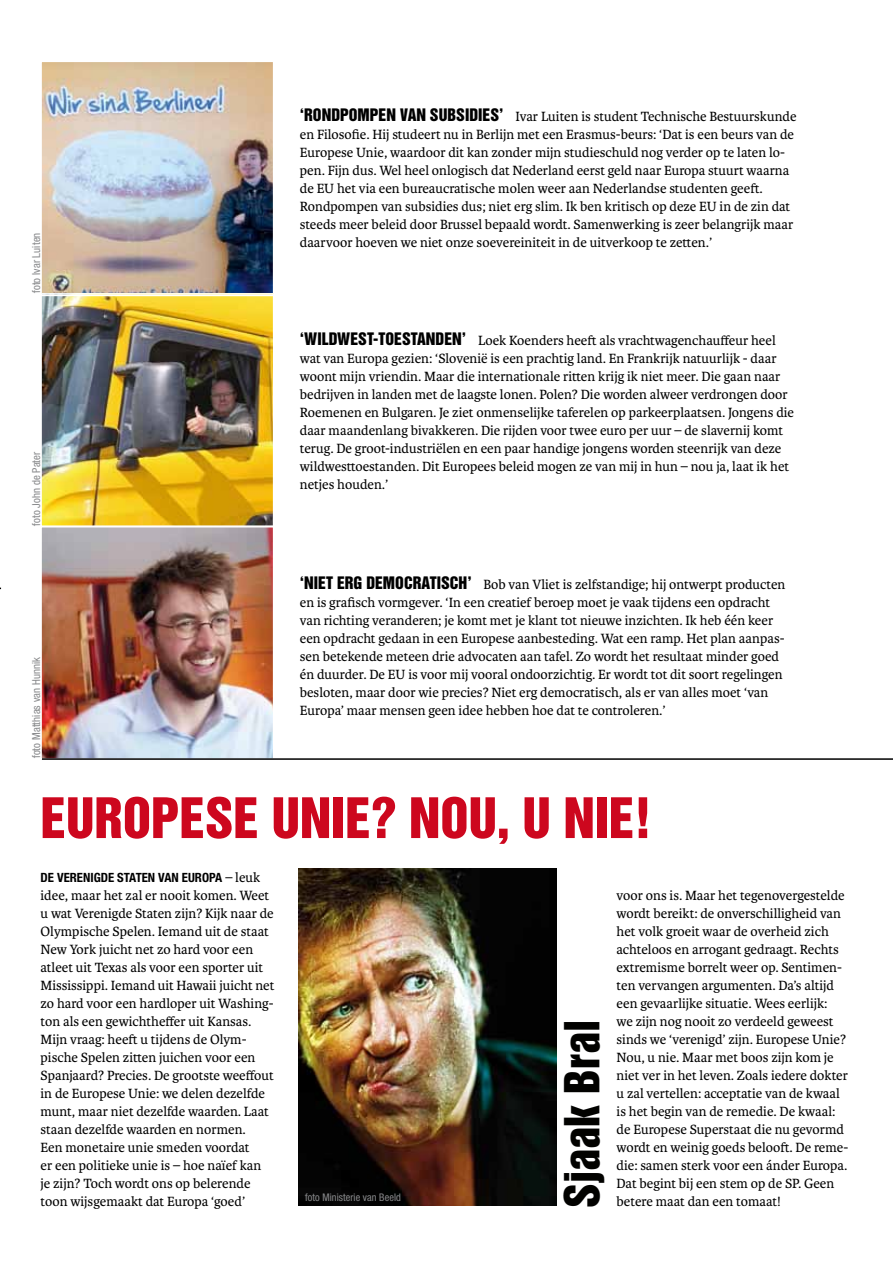
<style>
.page{position:relative;width:893px;height:1263px;background:#fff}
.page>*{position:absolute;margin:0;border:0;box-sizing:border-box;transform-origin:0 0}
.t1{font:51px "Helvetica Inserat LT Std";color:#cd071e}
.t2{font:44.25px "Helvetica Inserat LT Std";color:#020200}
.t3{font:15.75px "Helvetica Inserat LT Std";color:#000}
.t4{font:14.25px/18px "Karmina";color:#000}
.t5{font:700 condensed 12.75px "Helvetica Neue LT Std";color:#000}
.t6{font:condensed 10.95px "Helvetica Neue LT Std";color:#87888a}
.t7{font:condensed 10.5px "Helvetica Neue LT Std";color:#87888a}
.s1{font-family:"Helvetica Inserat LT Std";font-size:15.75px}
.s2{font-family:"Karmina";font-weight:400;font-stretch:normal;font-size:14.25px}
</style>
<div class="page">
<img style="left:299px;top:869px;width:257px;height:337px">
<img style="left:43px;top:64px;width:228px;height:693px">
<div style="left:40px;top:61px;width:234px;height:234px;border:2px solid #fff"></div>
<div style="left:40px;top:293px;width:234px;height:234px;border:2px solid #fff"></div>
<div style="left:40px;top:526px;width:234px;height:234px;border:2px solid #fff"></div>
<hr style="left:42px;top:758px;width:851px;height:2px;background:#000">
<hr style="left:40px;top:526px;width:237px;height:1px;background:#fff">
<hr style="left:40px;top:295px;width:237px;height:1px;background:#fff">
<p class="t6" style="left:30px;top:293px;width:62px;rotate:-90deg">foto Ivar Luiten</p>
<p class="t6" style="left:30px;top:526px;width:76px;rotate:-90deg">foto John de Pater</p>
<p class="t6" style="left:30px;top:758px;width:103px;rotate:-90deg">foto Matthias van Hunnik</p>
<p class="t4" style="left:300px;top:107px;width:498px;text-indent:100px"><span class="s1">VAN SU BSIDIES ’</span> Ivar Luiten is student Technische Bestuurskunde en Filosofie. Hij studeert nu in Berlijn met een Erasmus-beurs: ‘Dat is een beurs van de Europese Unie, waardoor dit kan zonder mijn studieschuld nog verder op te laten lo&shy;pen. Fijn dus. Wel heel onlogisch dat Nederland eerst geld naar Europa stuurt waarna de EU het via een bureaucratische molen weer aan Nederlandse studenten geeft.<br>Rondpompen van subsidies dus; niet erg slim. Ik ben kritisch op deze EU in de zin dat steeds meer beleid door Brussel bepaald wordt. Samenwerking is zeer belangrijk maar daarvoor hoeven we niet onze soevereiniteit in de uitverkoop te zetten.’</p>
<p class="t3" style="left:300px;top:105px;width:69px">‘RONDPOMPEN</p>
<p class="t3" style="left:300px;top:329px;width:39px">‘WILDWEST</p>
<p class="t3" style="left:373px;top:329px;width:31px">-TOESTANDEN</p>
<p class="t4" style="left:300px;top:331px;width:496px;text-indent:162px"><span class="s1">’</span> Loek Koenders heeft als vrachtwagenchauffeur heel wat van Europa gezien: ‘Slovenië is een prachtig land. En Frankrijk natuurlijk - daar woont mijn vriendin. Maar die internationale ritten krijg ik niet meer. Die gaan naar bedrijven in landen met de laagste lonen. Polen? Die worden alweer verdrongen door Roemenen en Bulgaren. Je ziet onmenselijke taferelen op parkeerplaatsen. Jongens die daar maandenlang bivakkeren. Die rijden voor twee euro per uur – de slavernij komt terug. De groot-industriëlen en een paar handige jongens worden steenrijk van deze wildwesttoestanden. Dit Europees beleid mogen ze van mij in hun – nou ja, laat ik het netjes houden.’</p>
<p class="t4" style="left:300px;top:575px;width:487px;text-indent:95px"><span class="s1">OCRATISCH’</span> Bob van Vliet is zelfstandige; hij ontwerpt producten en is grafisch vormgever. ‘In een creatief beroep moet je vaak tijdens een opdracht van richting veranderen; je komt met je klant tot nieuwe inzichten. Ik heb één keer een opdracht gedaan in een Europese aanbesteding. Wat een ramp. Het plan aanpas&shy;sen betekende meteen drie advocaten aan tafel. Zo wordt het resultaat minder goed én duurder. De EU is voor mij vooral ondoorzichtig. Er wordt tot dit soort regelingen besloten, maar door wie precies? Niet erg democratisch, als er van alles moet ‘van Europa’ maar mensen geen idee hebben hoe dat te controleren.’</p>
<p class="t3" style="left:300px;top:573px;width:77px">‘NIET ERG DEM</p>
<h1 class="t1" style="left:41px;top:787px;width:138px">EUROPESE</h1>
<h1 class="t1" style="left:272px;top:787px;width:381px">UNIE? NOU, U NIE!</h1>
<p class="t5" style="left:41px;top:870px;width:221px">DE VERENIGDE STATEN VAN EUROPA <span class="s2">– leuk</span></p>
<p class="t4" style="left:41px;top:887px;width:235px">idee, maar het zal er nooit komen. Weet u wat Verenigde Staten zijn? Kijk naar de Olympische Spelen. Iemand uit de staat New York juicht net zo hard voor een atleet uit Texas als voor een sporter uit Mississippi. Iemand uit Hawaii juicht net zo hard voor een hardloper uit Washing&shy;ton als een gewichtheffer uit Kansas.<br>Mijn vraag: heeft u tijdens de Olym&shy;pische Spelen zitten juichen voor een Spanjaard? Precies. De grootste weeffout in de Europese Unie: we delen dezelfde munt, maar niet dezelfde waarden. Laat staan dezelfde waarden en normen.<br>Een monetaire unie smeden voordat<br>er een politieke unie is – hoe naïef kan je zijn? Toch wordt ons op belerende toon wijsgemaakt dat Europa ‘goed’</p>
<p class="t7" style="left:305px;top:1191px;width:98px">foto Ministerie van Beeld</p>
<h2 class="t2" style="left:555px;top:1208px;width:190px;rotate:-90deg">SJAAK BRAL</h2>
<p class="t4" style="left:617px;top:887px;width:233px">voor ons is. Maar het tegenovergestelde wordt bereikt: de onverschilligheid van het volk groeit waar de overheid zich achteloos en arrogant gedraagt. Rechts extremisme borrelt weer op. Sentimen&shy;ten vervangen argumenten. Da’s altijd een gevaarlijke situatie. Wees eerlijk:<br>we zijn nog nooit zo verdeeld geweest sinds we ‘verenigd’ zijn. Europese Unie?<br>Nou, u nie. Maar met boos zijn kom je niet ver in het leven. Zoals iedere dokter u zal vertellen: acceptatie van de kwaal is het begin van de remedie. De kwaal: de Europese Superstaat die nu gevormd wordt en weinig goeds belooft. De reme&shy;die: samen sterk voor een ánder Europa.<br>Dat begint bij een stem op de SP. Geen betere maat dan een tomaat!</p>
</div>
